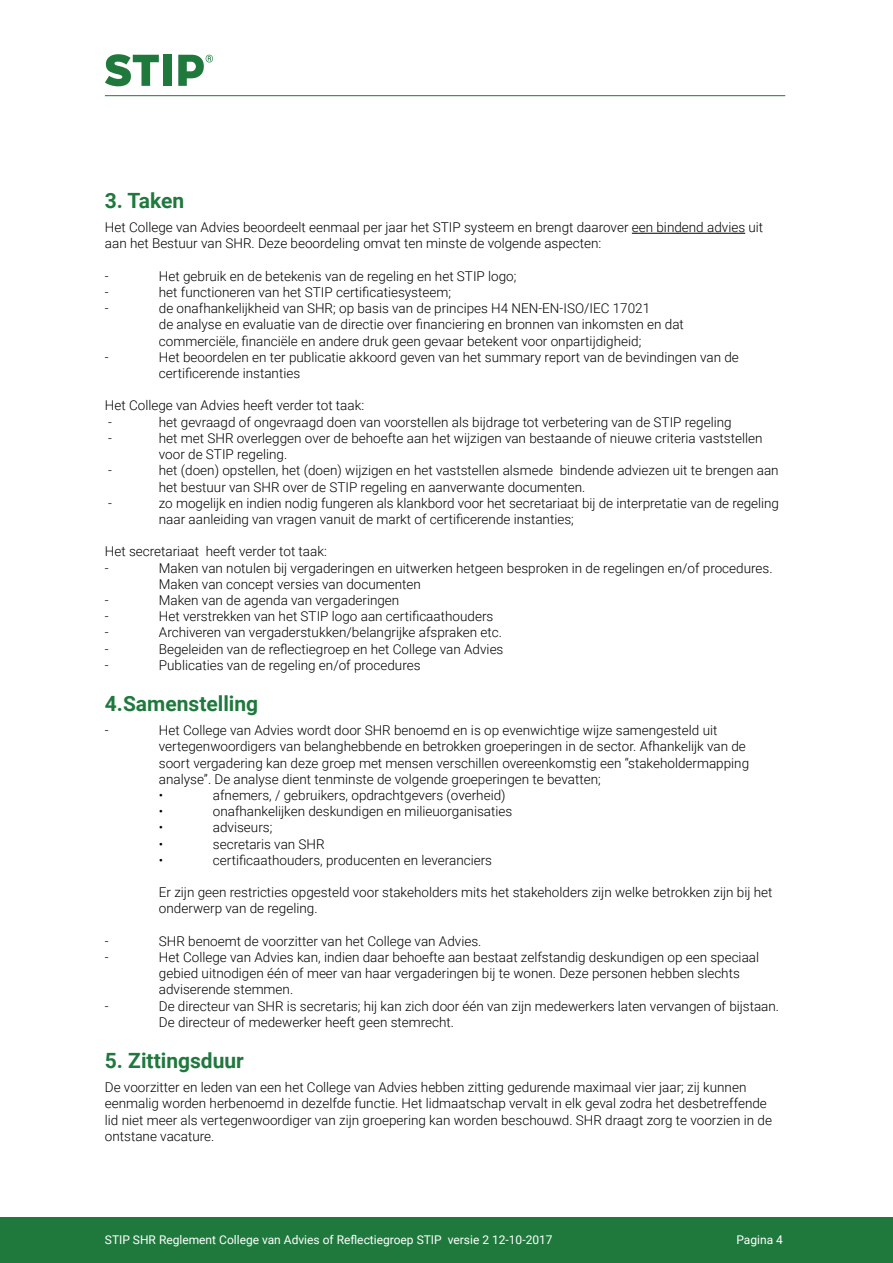
<style>
.page{position:relative;width:893px;height:1263px;background:#fff}
.page>*{position:absolute;margin:0;border:0;box-sizing:border-box;transform-origin:0 0}
.t1{font:700 21px "Roboto";color:#1f793d}
.t2{font:300 13.5px/16.2px "Roboto";color:#000}
.t3{font:12px "Roboto";color:#fff}
</style>
<div class="page">
<div style="left:0;top:1217px;width:893px;height:46px;background:#1f793d"></div>
<svg style="left:105px;top:54px;width:54px;height:32px"></svg>
<div style="left:163px;top:55px;width:9px;height:31px;background:#1f793d"></div>
<svg style="left:178px;top:55px;width:35px;height:31px"></svg>
<hr style="left:105px;top:95px;width:680px;height:1px;background:#1f793d">
<hr style="left:632px;top:233px;width:113px;height:1px;background:#000">
<h1 class="t1" style="left:105px;top:186px;width:81px">3. Taken</h1>
<p class="t2" style="left:105px;top:219px;width:660px">Het College van Advies beoordeelt eenmaal per jaar het STIP systeem en brengt daarover een bindend advies uit aan het Bestuur van SHR. Deze beoordeling omvat ten minste de volgende aspecten:</p>
<p class="t2" style="left:105px;top:267px;width:5px">-</p>
<p class="t2" style="left:159px;top:267px;width:359px">Het gebruik en de betekenis van de regeling en het STIP logo;</p>
<p class="t2" style="left:105px;top:284px;width:5px">-</p>
<p class="t2" style="left:159px;top:284px;width:294px">het functioneren van het STIP certificatiesysteem;</p>
<p class="t2" style="left:105px;top:300px;width:5px">-</p>
<p class="t2" style="left:159px;top:300px;width:527px">de onafhankelijkheid van SHR; op basis van de principes H4 NEN-EN-ISO/IEC 17021<br>de analyse en evaluatie van de directie over financiering en bronnen van inkomsten en dat commerciële, financiële en andere druk geen gevaar betekent voor onpartijdigheid;</p>
<p class="t2" style="left:105px;top:348px;width:5px">-</p>
<p class="t2" style="left:159px;top:348px;width:581px">Het beoordelen en ter publicatie akkoord geven van het summary report van de bevindingen van de certificerende instanties</p>
<p class="t2" style="left:105px;top:397px;width:261px">Het College van Advies heeft verder tot taak: -</p>
<p class="t2" style="left:159px;top:413px;width:574px">het gevraagd of ongevraagd doen van voorstellen als bijdrage tot verbetering van de STIP regeling</p>
<p class="t2" style="left:108px;top:429px;width:5px">-</p>
<p class="t2" style="left:159px;top:429px;width:605px">het met SHR overleggen over de behoefte aan het wijzigen van bestaande of nieuwe criteria vaststellen voor de STIP regeling.</p>
<p class="t2" style="left:108px;top:462px;width:5px">-</p>
<p class="t2" style="left:159px;top:462px;width:621px">het (doen) opstellen, het (doen) wijzigen en het vaststellen alsmede bindende adviezen uit te brengen aan het bestuur van SHR over de STIP regeling en aanverwante documenten.</p>
<p class="t2" style="left:108px;top:494px;width:5px">-</p>
<p class="t2" style="left:159px;top:494px;width:622px">zo mogelijk en indien nodig fungeren als klankbord voor het secretariaat bij de interpretatie van de regeling naar aanleiding van vragen vanuit de markt of certificerende instanties;</p>
<p class="t2" style="left:105px;top:543px;width:223px">Het secretariaat heeft verder tot taak: -</p>
<p class="t2" style="left:159px;top:559px;width:615px">Maken van notulen bij vergaderingen en uitwerken hetgeen besproken in de regelingen en/of procedures.<br>Maken van concept versies van documenten</p>
<p class="t2" style="left:105px;top:591px;width:5px">-</p>
<p class="t2" style="left:159px;top:591px;width:242px">Maken van de agenda van vergaderingen</p>
<p class="t2" style="left:105px;top:608px;width:5px">-</p>
<p class="t2" style="left:159px;top:608px;width:336px">Het verstrekken van het STIP logo aan certificaathouders</p>
<p class="t2" style="left:105px;top:624px;width:5px">-</p>
<p class="t2" style="left:159px;top:624px;width:345px">Archiveren van vergaderstukken/belangrijke afspraken etc.</p>
<p class="t2" style="left:105px;top:640px;width:5px">-</p>
<p class="t2" style="left:159px;top:640px;width:346px">Begeleiden van de reflectiegroep en het College van Advies</p>
<p class="t2" style="left:105px;top:656px;width:5px">-</p>
<p class="t2" style="left:159px;top:656px;width:263px">Publicaties van de regeling en/of procedures</p>
<h1 class="t1" style="left:105px;top:689px;width:155px">4.Samenstelling</h1>
<p class="t2" style="left:105px;top:722px;width:5px">-</p>
<p class="t2" style="left:159px;top:722px;width:592px">Het College van Advies wordt door SHR benoemd en is op evenwichtige wijze samengesteld uit vertegenwoordigers van belanghebbende en betrokken groeperingen in de sector. Afhankelijk van de soort vergadering kan deze groep met mensen verschillen overeenkomstig een “stakeholdermapping analyse”. De analyse dient tenminste de volgende groeperingen te bevatten;<br>•</p>
<p class="t2" style="left:213px;top:786px;width:294px">afnemers, / gebruikers, opdrachtgevers (overheid)</p>
<p class="t2" style="left:159px;top:803px;width:6px">•</p>
<p class="t2" style="left:213px;top:803px;width:301px">onafhankelijken deskundigen en milieuorganisaties</p>
<p class="t2" style="left:159px;top:819px;width:6px">•</p>
<p class="t2" style="left:213px;top:819px;width:61px">adviseurs;</p>
<p class="t2" style="left:159px;top:835px;width:6px">•</p>
<p class="t2" style="left:213px;top:835px;width:113px">secretaris van SHR</p>
<p class="t2" style="left:159px;top:851px;width:6px">•</p>
<p class="t2" style="left:213px;top:851px;width:281px">certificaathouders, producenten en leveranciers</p>
<p class="t2" style="left:159px;top:884px;width:615px">Er zijn geen restricties opgesteld voor stakeholders mits het stakeholders zijn welke betrokken zijn bij het onderwerp van de regeling.</p>
<p class="t2" style="left:105px;top:932px;width:5px">-</p>
<p class="t2" style="left:159px;top:932px;width:324px">SHR benoemt de voorzitter van het College van Advies.</p>
<p class="t2" style="left:105px;top:948px;width:5px">-</p>
<p class="t2" style="left:159px;top:948px;width:602px">Het College van Advies kan, indien daar behoefte aan bestaat zelfstandig deskundigen op een speciaal gebied uitnodigen één of meer van haar vergaderingen bij te wonen. Deze personen hebben slechts adviserende stemmen.</p>
<p class="t2" style="left:105px;top:997px;width:5px">-</p>
<p class="t2" style="left:159px;top:997px;width:622px">De directeur van SHR is secretaris; hij kan zich door één van zijn medewerkers laten vervangen of bijstaan.<br>De directeur of medewerker heeft geen stemrecht.</p>
<h1 class="t1" style="left:105px;top:1046px;width:140px">5. Zittingsduur</h1>
<p class="t2" style="left:105px;top:1079px;width:669px">De voorzitter en leden van een het College van Advies hebben zitting gedurende maximaal vier jaar; zij kunnen eenmalig worden herbenoemd in dezelfde functie. Het lidmaatschap vervalt in elk geval zodra het desbetreffende lid niet meer als vertegenwoordiger van zijn groepering kan worden beschouwd. SHR draagt zorg te voorzien in de ontstane vacature.</p>
<p class="t3" style="left:105px;top:1232px;width:449px">STIP SHR Reglement College van Advies of Reflectiegroep STIP versie 2 12-10-2017</p>
<p class="t3" style="left:736px;top:1231px;width:48px">Pagina 4</p>
</div>
